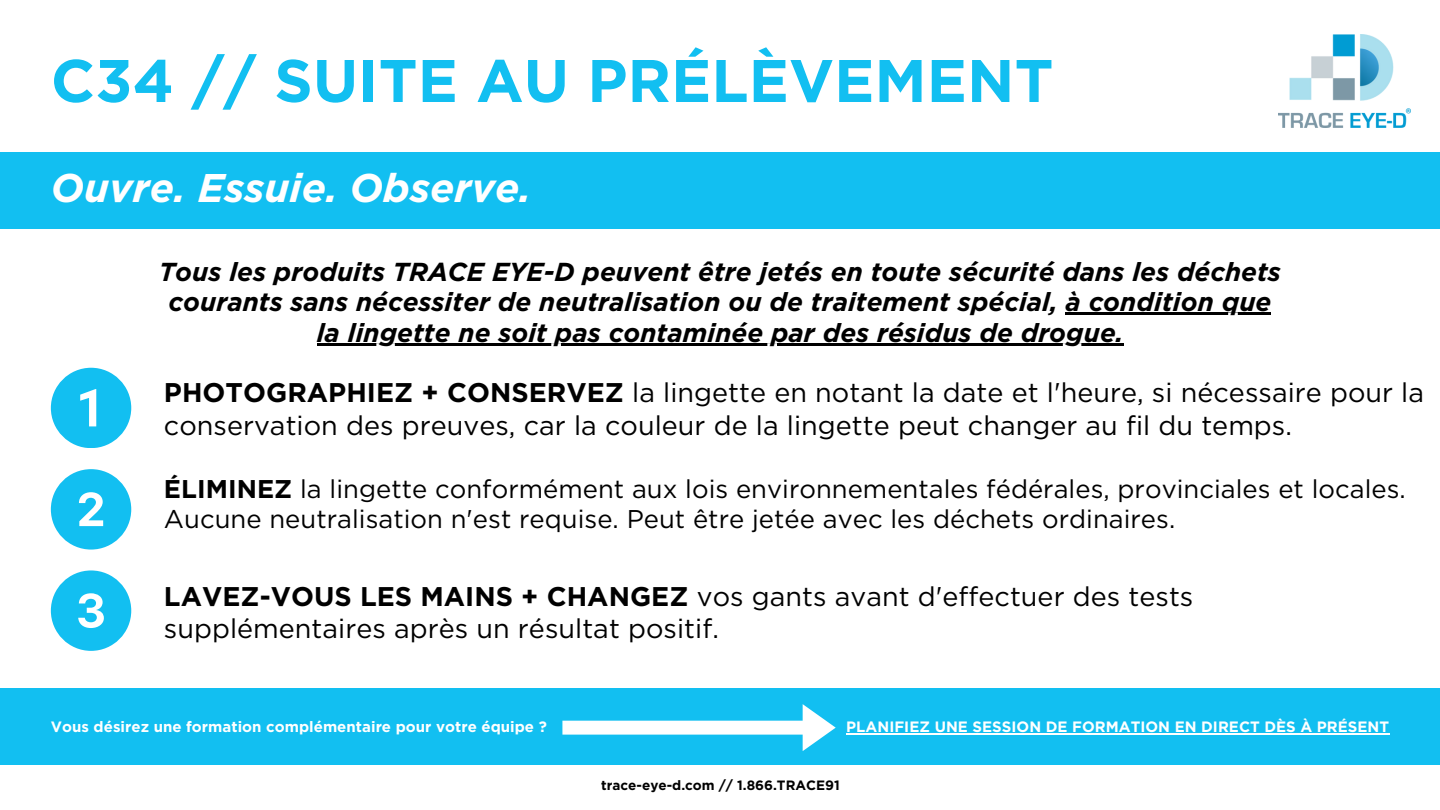
<style>
.page{position:relative;width:1440px;height:810px;background:#fff}
.page>*{position:absolute;margin:0;border:0;box-sizing:border-box;transform-origin:0 0}
.t1{font:700 60px "Gotham";color:#12bff1}
.t2{font:italic 700 40px "Gotham";color:#fff}
.t3{font:27px/32.2px "Gotham";color:#000}
.t4{font:italic 700 26px/30.8px "Gotham";color:#000;text-align:center}
.t5{font:25.7px/30.8px "Gotham";color:#000}
.t6{font:700 15px "Gotham";color:#fff}
.t7{font:700 13.5px "Gotham";color:#000}
.s1{font-weight:700}
</style>
<div class="page">
<img style="left:1278px;top:35px;width:132px;height:93px">
<div style="left:0;top:152px;width:1440px;height:76px;background:#12bff1"></div>
<svg style="left:51px;top:368px;width:80px;height:80px"></svg>
<svg style="left:51px;top:469px;width:80px;height:80px"></svg>
<svg style="left:51px;top:570px;width:80px;height:81px"></svg>
<div style="left:0;top:688px;width:1440px;height:76px;background:#12bff1"></div>
<hr style="left:1066px;top:313px;width:205px;height:2px;background:#000">
<hr style="left:317px;top:344px;width:806px;height:2px;background:#000">
<svg style="left:562px;top:704px;width:274px;height:47px"></svg>
<hr style="left:846px;top:733px;width:543px;height:2px;background:#fff">
<p class="t1" style="left:51px;top:44px;width:1004px">C34 // SUITE AU PRÉLÈVEMENT</p>
<h2 class="t2" style="left:51px;top:164px;width:482px">Ouvre. Essuie. Observe.</h2>
<h4 class="t4" style="left:159px;top:256px;width:1123px">Tous les produits TRACE EYE-D peuvent être jetés en toute sécurité dans les déchets courants sans nécessiter de neutralisation ou de traitement spécial, à condition que</h4>
<h4 class="t4" style="left:317px;top:317px;width:808px">la lingette ne soit pas contaminée par des résidus de drogue.</h4>
<h4 class="t3" style="left:164px;top:377px;width:1262px"><span class="s1">PHOTOGRAPHIEZ + CONSERVEZ</span> la lingette en notant la date et l'heure, si nécessaire pour la conservation des preuves, car la couleur de la lingette peut changer au fil du temps.</h4>
<h5 class="t5" style="left:164px;top:473px;width:1243px"><span class="s1">ÉLIMINEZ</span> la lingette conformément aux lois environnementales fédérales, provinciales et locales.<br>Aucune neutralisation n'est requise. Peut être jetée avec les déchets ordinaires.</h5>
<h3 class="t3" style="left:164px;top:580px;width:1031px"><span class="s1">LAVEZ-VOUS LES MAINS + CHANGEZ</span> vos gants avant d'effectuer des tests supplémentaires après un résultat positif.</h3>
<p class="t6" style="left:51px;top:717px;width:498px">Vous désirez une formation complémentaire pour votre équipe ?</p>
<p class="t6" style="left:846px;top:717px;width:544px">PLANIFIEZ UNE SESSION DE FORMATION EN DIRECT DÈS À PRÉSENT</p>
<p class="t7" style="left:601px;top:777px;width:240px">trace-eye-d.com // 1.866.TRACE91</p>
</div>
